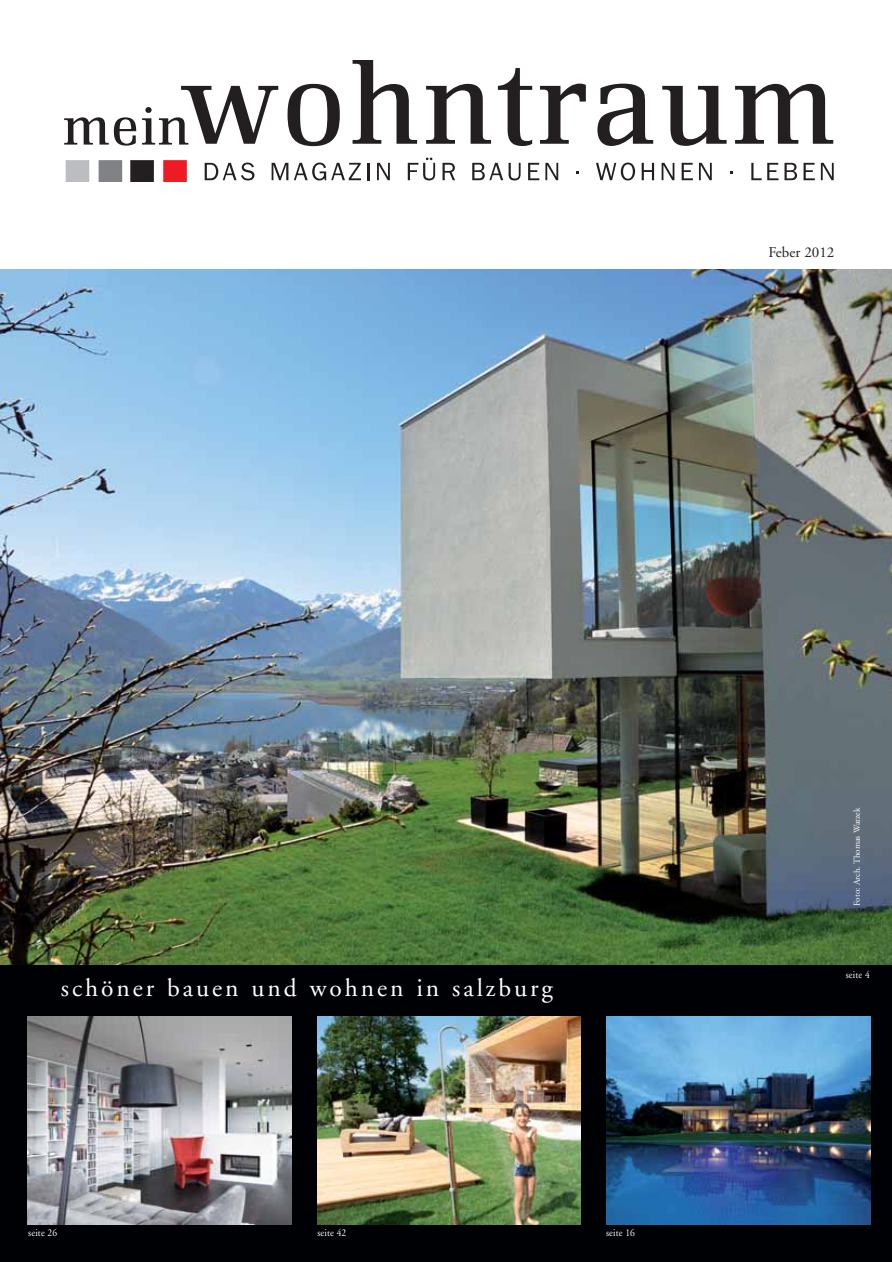
<style>
.page{position:relative;width:892px;height:1262px;background:#fff}
.page>*{position:absolute;margin:0;border:0;box-sizing:border-box;transform-origin:0 0}
.t1{font:25.5px "Adobe Garamond";letter-spacing:.115em;color:#fff}
.t2{font:15px "Adobe Garamond";color:#231f20}
.t3{font:10.5px "Adobe Garamond";letter-spacing:.015em;color:#fff;scale:.9 1}
.t4{font:9px "Adobe Garamond";color:#fff}
</style>
<div class="page">
<img style="left:0;top:269px;width:892px;height:696px">
<div style="left:0;top:965px;width:892px;height:297px;background:#000105"></div>
<svg style="left:287px;top:84px;width:53px;height:62px"></svg>
<svg style="left:352px;top:60px;width:65px;height:84px"></svg>
<svg style="left:426px;top:84px;width:65px;height:60px"></svg>
<svg style="left:498px;top:68px;width:34px;height:78px"></svg>
<svg style="left:540px;top:84px;width:46px;height:60px"></svg>
<svg style="left:597px;top:84px;width:56px;height:62px"></svg>
<svg style="left:662px;top:86px;width:64px;height:60px"></svg>
<svg style="left:735px;top:84px;width:98px;height:60px"></svg>
<svg style="left:64px;top:117px;width:72px;height:29px"></svg>
<svg style="left:142px;top:86px;width:136px;height:59px"></svg>
<svg style="left:205px;top:163px;width:49px;height:17px"></svg>
<svg style="left:271px;top:163px;width:17px;height:17px"></svg>
<svg style="left:294px;top:163px;width:67px;height:17px"></svg>
<svg style="left:367px;top:163px;width:2px;height:17px"></svg>
<svg style="left:377px;top:163px;width:13px;height:17px"></svg>
<svg style="left:408px;top:158px;width:27px;height:22px"></svg>
<svg style="left:442px;top:163px;width:13px;height:17px"></svg>
<svg style="left:472px;top:163px;width:48px;height:17px"></svg>
<svg style="left:528px;top:163px;width:11px;height:17px"></svg>
<svg style="left:545px;top:163px;width:13px;height:17px"></svg>
<svg style="left:596px;top:163px;width:39px;height:17px"></svg>
<svg style="left:641px;top:163px;width:13px;height:17px"></svg>
<svg style="left:661px;top:163px;width:13px;height:17px"></svg>
<svg style="left:681px;top:163px;width:12px;height:17px"></svg>
<svg style="left:699px;top:163px;width:12px;height:17px"></svg>
<svg style="left:751px;top:163px;width:10px;height:17px"></svg>
<svg style="left:767px;top:163px;width:11px;height:17px"></svg>
<svg style="left:784px;top:163px;width:13px;height:17px"></svg>
<svg style="left:803px;top:163px;width:11px;height:17px"></svg>
<svg style="left:820px;top:163px;width:13px;height:17px"></svg>
<div style="left:67px;top:161px;width:21px;height:20px;background:#bbbdc0"></div>
<div style="left:66px;top:160px;width:23px;height:22px;border:2px solid #bbbdc0"></div>
<div style="left:99px;top:161px;width:22px;height:20px;background:#808285"></div>
<div style="left:99px;top:160px;width:23px;height:22px;border:2px solid #808285"></div>
<div style="left:131px;top:161px;width:22px;height:20px;background:#231f20"></div>
<div style="left:130px;top:160px;width:24px;height:22px;border:2px solid #231f20"></div>
<div style="left:164px;top:161px;width:22px;height:20px;background:#ed1c24"></div>
<div style="left:163px;top:160px;width:24px;height:22px;border:2px solid #ed1c24"></div>
<img style="left:28px;top:1016px;width:264px;height:208px">
<img style="left:317px;top:1016px;width:264px;height:208px">
<img style="left:606px;top:1016px;width:264px;height:208px">
<p class="t2" style="left:768px;top:246px;width:68px">Feber 2012</p>
<p class="t1" style="left:61px;top:978px;width:493px">schöner bauen und wohnen in salzburg</p>
<p class="t3" style="left:28px;top:1229px;width:34px">seite 26</p>
<p class="t3" style="left:317px;top:1229px;width:34px">seite 42</p>
<p class="t3" style="left:606px;top:1229px;width:34px">seite 16</p>
<p class="t4" style="left:853px;top:906px;width:100px;rotate:-90deg">Foto: Arch. Thomas Watzek</p>
<p class="t3" style="left:845px;top:970px;width:28px">seite 4</p>
</div>
